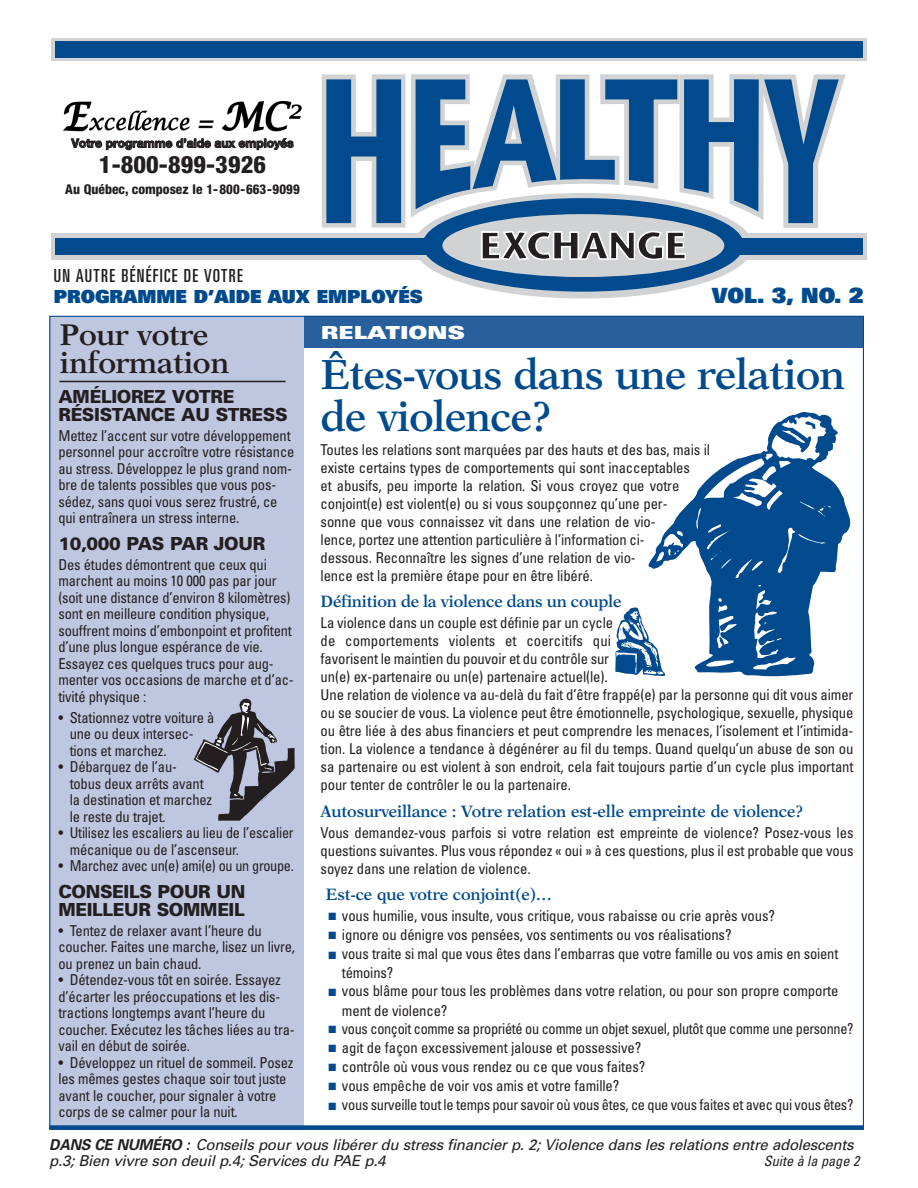
<style>
.page{position:relative;width:918px;height:1188px;background:#fff}
.page>*{position:absolute;margin:0;border:0;box-sizing:border-box;transform-origin:0 0}
.t1{font:600 42px/42px "New Aster";letter-spacing:-.015em;color:#004a8d}
.t2{font:600 30px "New Aster";letter-spacing:-.01em;color:#231f20}
.t3{font:800 condensed 24px "Helvetica Neue";letter-spacing:.005em;color:#231f20}
.t4{font:900 21px "Univers";color:#004a8d}
.t5{font:900 18px/18px "Univers";letter-spacing:-.02em;color:#231f20}
.t6{font:900 18px "Univers";color:#004a8d}
.t7{font:ultra-condensed 18px "Univers";letter-spacing:.075em;color:#231f20}
.t8{font:900 expanded 18px "Univers";color:#fff}
.t9{font:600 16.5px "New Aster";letter-spacing:-.01em;color:#004a8d}
.t10{font:condensed 15px/16.5px "Univers";letter-spacing:-.01em;color:#231f20}
.t11{font:italic 15px/16.5px "Univers";color:#231f20}
.t12{font:condensed 15px "Univers";letter-spacing:-.01em;color:#231f20;scale:.96 1}
.t13{font:condensed 15px "Univers";letter-spacing:-.01em;color:#231f20;scale:.95 1}
.t14{font:italic condensed 14.25px "Univers";color:#231f20}
.t15{font:800 condensed 13.5px "Helvetica Neue";color:#231f20}
.t16{font:700 12px "Helvetica Neue";color:#231f20}
.s1{color:#004a8d}
.s2{font-weight:700}
</style>
<div class="page">
<div style="left:304px;top:317px;width:560px;height:31px;background:#27609d"></div>
<div style="left:49px;top:316px;width:255px;height:814px;background:#bfc7e0"></div>
<div style="left:49px;top:1125px;width:815px;height:5px;background:#004a8d"></div>
<hr style="left:59px;top:381px;width:227px;height:1px;background:#231f20">
<svg style="left:194px;top:698px;width:101px;height:123px"></svg>
<div style="left:51px;top:38px;width:815px;height:23px;background:#d1d2d4"></div>
<div style="left:413px;top:193px;width:340px;height:106px;background:#d1d2d4;border-radius:50%"></div>
<div style="left:55px;top:41px;width:807px;height:17px;background:#004a8d"></div>
<div style="left:51px;top:233px;width:815px;height:26px;background:#d1d2d4"></div>
<div style="left:55px;top:238px;width:807px;height:16px;background:#004a8d"></div>
<div style="left:422px;top:198px;width:322px;height:94px;background:#004a8d;border-radius:50%"></div>
<div style="left:442px;top:214px;width:282px;height:63px;background:#d1d2d4;border-radius:50%"></div>
<svg style="left:322px;top:74px;width:83px;height:154px"></svg>
<svg style="left:411px;top:74px;width:435px;height:186px"></svg>
<img style="left:63px;top:102px;width:239px;height:29px">
<svg style="left:648px;top:412px;width:202px;height:264px"></svg>
<svg style="left:656px;top:529px;width:27px;height:33px"></svg>
<svg style="left:696px;top:416px;width:135px;height:254px"></svg>
<svg style="left:615px;top:607px;width:50px;height:69px"></svg>
<p class="t16" style="left:71px;top:139px;width:224px">Votre programme d’aide aux employés</p>
<h3 class="t3" style="left:99px;top:156px;width:169px">1-800-899-3926</h3>
<p class="t15" style="left:65px;top:185px;width:236px">Au Québec, composez le 1-800-663-9099</p>
<p class="t7" style="left:54px;top:269px;width:191px">UN AUTRE BÉNÉFICE DE VOTRE</p>
<p class="t6" style="left:54px;top:290px;width:371px">PROGRAMME D’AIDE AUX EMPLOYÉS</p>
<h3 class="t4" style="left:712px;top:288px;width:153px">VOL. 3, NO. 2</h3>
<h2 class="t2" style="left:60px;top:322px;width:150px">Pour votre</h2>
<p class="t8" style="left:321px;top:326px;width:146px">RELATIONS</p>
<h2 class="t2" style="left:60px;top:350px;width:171px">information</h2>
<p class="t5" style="left:58px;top:390px;width:231px">AMÉLIOREZ VOTRE<br>RÉSISTANCE AU STRESS</p>
<p class="t10" style="left:58px;top:429px;width:237px">Mettez l’accent sur votre développement personnel pour accroître votre résistance au stress. Développez le plus grand nom&shy;bre de talents possibles que vous pos&shy;sédez, sans quoi vous serez frustré, ce qui entraînera un stress interne.</p>
<p class="t5" style="left:58px;top:537px;width:208px">10,000 PAS PAR JOUR</p>
<p class="t10" style="left:58px;top:558px;width:237px">Des études démontrent que ceux qui marchent au moins 10 000 pas par jour (soit une distance d’environ 8 kilomètres) sont en meilleure condition physique, souffrent moins d’embonpoint et profitent d’une plus longue espérance de vie.<br>Essayez ces quelques trucs pour aug&shy;menter vos occasions de marche et d’ac&shy;tivité physique :</p>
<p class="t10" style="left:70px;top:711px;width:146px;text-indent:-11px">• Stationnez votre voiture à une ou deux intersec&shy;tions et marchez.</p>
<p class="t10" style="left:70px;top:760px;width:144px;text-indent:-11px">• Débarquez de l’au-<br>tobus deux arrêts avant la destination et marchez le reste du trajet.</p>
<p class="t10" style="left:70px;top:826px;width:225px;text-indent:-11px">• Utilisez les escaliers au lieu de l’escalier mécanique ou de l’ascenseur.</p>
<p class="t10" style="left:58px;top:859px;width:237px">• Marchez avec un(e) ami(e) ou un groupe.</p>
<p class="t5" style="left:58px;top:885px;width:188px">CONSEILS POUR UN<br>MEILLEUR SOMMEIL</p>
<p class="t10" style="left:58px;top:924px;width:238px">• Tentez de relaxer avant l’heure du coucher. Faites une marche, lisez un livre, ou prenez un bain chaud.</p>
<p class="t10" style="left:58px;top:973px;width:238px">• Détendez-vous tôt en soirée. Essayez d’écarter les préoccupations et les dis&shy;tractions longtemps avant l’heure du coucher. Exécutez les tâches liées au tra&shy;vail en début de soirée.</p>
<p class="t10" style="left:58px;top:1056px;width:237px">• Développez un rituel de sommeil. Posez les mêmes gestes chaque soir tout juste avant le coucher, pour signaler à votre corps de se calmer pour la nuit.</p>
<h1 class="t1" style="left:321px;top:356px;width:526px">Êtes-vous dans une relation de violence?</h1>
<p class="t10" style="left:321px;top:442px;width:391px;line-height:18px">Toutes les relations sont marquées par des hauts et des bas, mais il existe certains types de comportements qui sont inacceptables<br>et abusifs, peu importe la relation. Si vous croyez que votre conjoint(e) est violent(e) ou si vous soupçonnez qu’une per-<br>sonne que vous connaissez vit dans une relation de vio-<br>lence, portez une attention particulière à l’information ci-<br>dessous. Reconnaître les signes d’une relation de vio-<br>lence est la première étape pour en être libéré.</p>
<p class="t9" style="left:321px;top:595px;width:302px">Définition de la violence dans un couple</p>
<p class="t10" style="left:321px;top:615px;width:534px;line-height:18px">La violence dans un couple est définie par un cycle<br>de comportements violents et coercitifs qui<br>favorisent le maintien du pouvoir et du contrôle sur<br>un(e) ex-partenaire ou un(e) partenaire actuel(le).<br>Une relation de violence va au-delà du fait d’être frappé(e) par la personne qui dit vous aimer ou se soucier de vous. La violence peut être émotionnelle, psychologique, sexuelle, physique ou être liée à des abus financiers et peut comprendre les menaces, l’isolement et l’intimida&shy;tion. La violence a tendance à dégénérer au fil du temps. Quand quelqu’un abuse de son ou sa partenaire ou est violent à son endroit, cela fait toujours partie d’un cycle plus important pour tenter de contrôler le ou la partenaire.</p>
<p class="t9" style="left:321px;top:804px;width:484px">Autosurveillance : Votre relation est-elle empreinte de violence?</p>
<p class="t10" style="left:321px;top:825px;width:534px;line-height:18px;text-align:justify">Vous demandez-vous parfois si votre relation est empreinte de violence? Posez-vous les questions suivantes. Plus vous répondez « oui » à ces questions, plus il est probable que vous soyez dans une relation de violence.</p>
<p class="t9" style="left:326px;top:887px;width:228px">Est-ce que votre conjoint(e)…</p>
<p class="t10" style="left:329px;top:909px;width:448px"><span class="s1">■</span> vous humilie, vous insulte, vous critique, vous rabaisse ou crie après vous?</p>
<p class="t10" style="left:329px;top:928px;width:404px"><span class="s1">■</span> ignore ou dénigre vos pensées, vos sentiments ou vos réalisations?</p>
<p class="t10" style="left:342px;top:946px;width:498px;line-height:19.2px;text-indent:-13px"><span class="s1">■</span> vous traite si mal que vous êtes dans l’embarras que votre famille ou vos amis en soient témoins?</p>
<p class="t10" style="left:342px;top:983px;width:498px;line-height:19.2px;text-indent:-13px"><span class="s1">■</span> vous blâme pour tous les problèmes dans votre relation, ou pour son propre comporte ment de violence?</p>
<p class="t13" style="left:329px;top:1023px;width:554px"><span class="s1">■</span> vous conçoit comme sa propriété ou comme un objet sexuel, plutôt que comme une personne?</p>
<p class="t10" style="left:329px;top:1041px;width:314px"><span class="s1">■</span> agit de façon excessivement jalouse et possessive?</p>
<p class="t10" style="left:329px;top:1060px;width:318px"><span class="s1">■</span> contrôle où vous vous rendez ou ce que vous faites?</p>
<p class="t10" style="left:329px;top:1079px;width:292px"><span class="s1">■</span> vous empêche de voir vos amis et votre famille?</p>
<p class="t12" style="left:329px;top:1099px;width:548px"><span class="s1">■</span> vous surveille tout le temps pour savoir où vous êtes, ce que vous faites et avec qui vous êtes?</p>
<p class="t11" style="left:49px;top:1138px;width:809px"><span class="s2">DANS CE NUMÉRO :</span> Conseils pour vous libérer du stress financier p. 2; Violence dans les relations entre adolescents p.3; Bien vivre son deuil p.4; Services du PAE p.4</p>
<p class="t14" style="left:764px;top:1156px;width:100px">Suite à la page 2</p>
</div>
